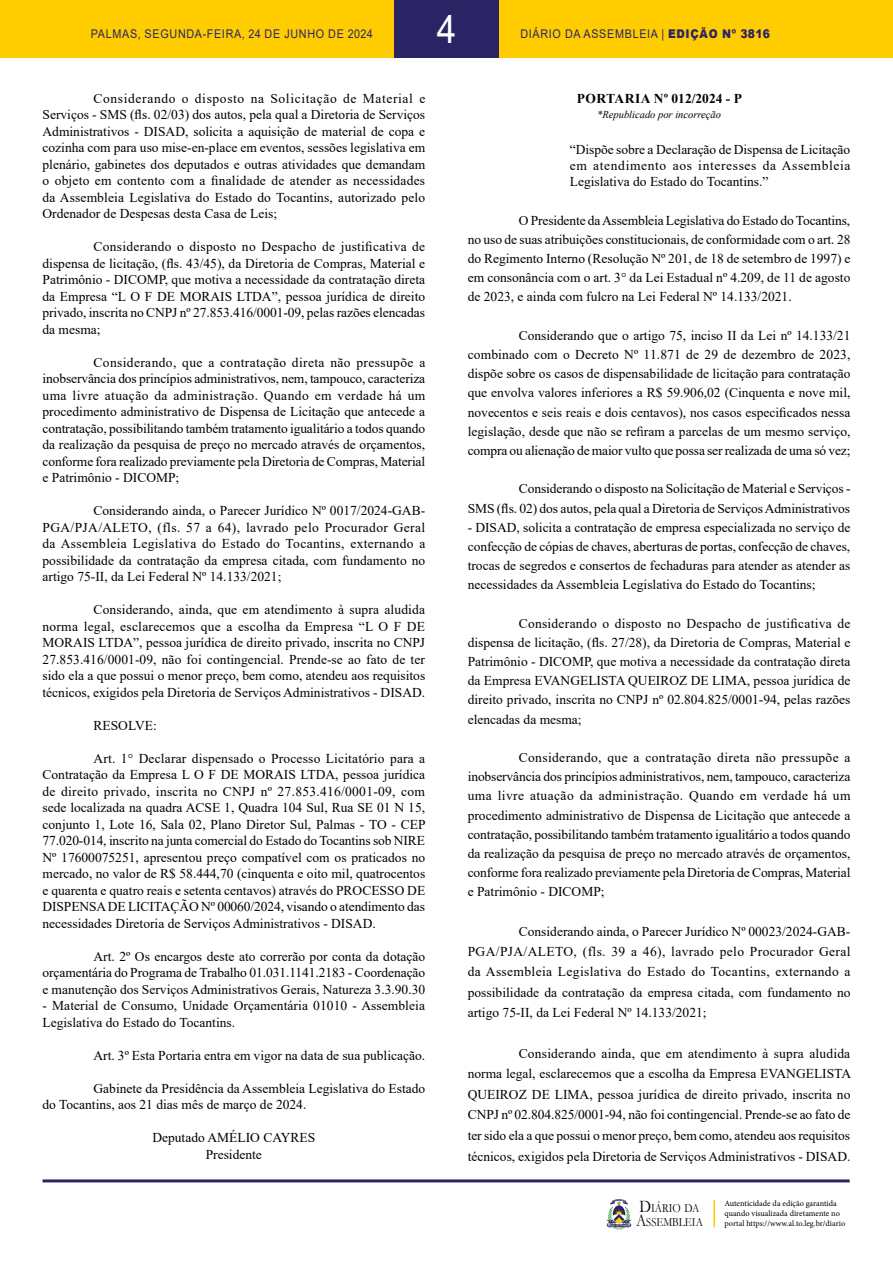
<style>
.page{position:relative;width:893px;height:1263px;background:#fff}
.page>*{position:absolute;margin:0;border:0;box-sizing:border-box;transform-origin:0 0}
.t1{font:39px "Arial";color:#fff;scale:.9 1}
.t2{font:13.5px/16.5px "Times New Roman";color:#000;text-align:justify}
.t3{font:700 13.5px "Times New Roman";color:#000}
.t4{font:12.45px/14px "Garamond";color:#000;scale:.85 1}
.t5{font:12px "Arial";letter-spacing:.065em;color:#2b2464;scale:.9 1}
.t6{font:italic 10.5px "Times New Roman";color:#000}
.t7{font:8.25px/9.9px "Minion Pro";color:#000}
.s1{font-weight:900}
.s2{font-size:17.85px}
</style>
<div class="page">
<div style="left:0;top:0;width:893px;height:58px;background:#fc0"></div>
<hr style="left:43px;top:1179px;width:807px;height:3px;background:#2b2464">
<svg style="left:606px;top:1199px;width:26px;height:31px"></svg>
<div style="left:394px;top:0;width:105px;height:58px;background:#2b2464"></div>
<hr style="left:713px;top:1200px;width:2px;height:27px;background:#fc0">
<h1 class="t1" style="left:437px;top:2px;width:23px">4</h1>
<p class="t5" style="left:91px;top:25px;width:315px">PALMAS, SEGUNDA-FEIRA, 24 DE JUNHO DE 2024</p>
<p class="t5" style="left:520px;top:25px;width:279px">DIÁRIO DA ASSEMBLEIA | <span class="s1">EDIÇÃO Nº 3816</span></p>
<p class="t2" style="left:43px;top:90px;width:384px;text-indent:51px">Considerando o disposto na Solicitação de Material e Serviços - SMS (fls. 02/03) dos autos, pela qual a Diretoria de Serviços Administrativos - DISAD, solicita a aquisição de material de copa e cozinha com para uso mise-en-place em eventos, sessões legislativa em plenário, gabinetes dos deputados e outras atividades que demandam o objeto em contento com a finalidade de atender as necessidades da Assembleia Legislativa do Estado do Tocantins, autorizado pelo Ordenador de Despesas desta Casa de Leis;</p>
<p class="t2" style="left:43px;top:238px;width:384px;text-indent:51px">Considerando o disposto no Despacho de justificativa de dispensa de licitação, (fls. 43/45), da Diretoria de Compras, Material e Patrimônio - DICOMP, que motiva a necessidade da contratação direta da Empresa “L O F DE MORAIS LTDA”, pessoa jurídica de direito privado, inscrita no CNPJ nº 27.853.416/0001-09, pelas razões elencadas da mesma;</p>
<p class="t2" style="left:43px;top:354px;width:384px;text-indent:51px">Considerando, que a contratação direta não pressupõe a inobservância dos princípios administrativos, nem, tampouco, caracteriza uma livre atuação da administração. Quando em verdade há um procedimento administrativo de Dispensa de Licitação que antecede a contratação, possibilitando também tratamento igualitário a todos quando da realização da pesquisa de preço no mercado através de orçamentos, conforme fora realizado previamente pela Diretoria de Compras, Material e Patrimônio - DICOMP;</p>
<p class="t2" style="left:43px;top:502px;width:384px;text-indent:51px">Considerando ainda, o Parecer Jurídico Nº 0017/2024-GAB-PGA/PJA/ALETO, (fls. 57 a 64), lavrado pelo Procurador Geral da Assembleia Legislativa do Estado do Tocantins, externando a possibilidade da contratação da empresa citada, com fundamento no artigo 75-II, da Lei Federal Nº 14.133/2021;</p>
<p class="t2" style="left:43px;top:601px;width:384px;text-indent:51px">Considerando, ainda, que em atendimento à supra aludida norma legal, esclarecemos que a escolha da Empresa “L O F DE MORAIS LTDA”, pessoa jurídica de direito privado, inscrita no CNPJ 27.853.416/0001-09, não foi contingencial. Prende-se ao fato de ter sido ela a que possui o menor preço, bem como, atendeu aos requisitos técnicos, exigidos pela Diretoria de Serviços Administrativos - DISAD.</p>
<p class="t2" style="left:94px;top:717px;width:65px">RESOLVE:</p>
<p class="t2" style="left:43px;top:750px;width:385px;text-indent:51px">Art. 1° Declarar dispensado o Processo Licitatório para a Contratação da Empresa L O F DE MORAIS LTDA, pessoa jurídica de direito privado, inscrita no CNPJ nº 27.853.416/0001-09, com sede localizada na quadra ACSE 1, Quadra 104 Sul, Rua SE 01 N 15, conjunto 1, Lote 16, Sala 02, Plano Diretor Sul, Palmas - TO - CEP 77.020-014, inscrito na junta comercial do Estado do Tocantins sob NIRE Nº 17600075251, apresentou preço compatível com os praticados no mercado, no valor de R$ 58.444,70 (cinquenta e oito mil, quatrocentos e quarenta e quatro reais e setenta centavos) através do PROCESSO DE DISPENSA DE LICITAÇÃO Nº 00060/2024, visando o atendimento das necessidades Diretoria de Serviços Administrativos - DISAD.</p>
<p class="t2" style="left:43px;top:948px;width:384px;text-indent:51px">Art. 2º Os encargos deste ato correrão por conta da dotação orçamentária do Programa de Trabalho 01.031.1141.2183 - Coordenação e manutenção dos Serviços Administrativos Gerais, Natureza 3.3.90.30</p>
<p class="t2" style="left:43px;top:997px;width:384px">- Material de Consumo, Unidade Orçamentária 01010 - Assembleia<br>Legislativa do Estado do Tocantins.</p>
<p class="t2" style="left:94px;top:1047px;width:333px">Art. 3º Esta Portaria entra em vigor na data de sua publicação.</p>
<p class="t2" style="left:43px;top:1080px;width:384px;text-indent:51px">Gabinete da Presidência da Assembleia Legislativa do Estado do Tocantins, aos 21 dias mês de março de 2024.</p>
<p class="t2" style="left:152px;top:1129px;width:165px;text-align:center">Deputado AMÉLIO CAYRES<br>Presidente</p>
<p class="t3" style="left:577px;top:88px;width:167px">PORTARIA Nº 012/2024 - P</p>
<p class="t6" style="left:597px;top:108px;width:125px">*Republicado por incorreção</p>
<p class="t2" style="left:570px;top:141px;width:282px">“Dispõe sobre a Declaração de Dispensa de Licitação em atendimento aos interesses da Assembleia Legislativa do Estado do Tocantins.”</p>
<p class="t2" style="left:468px;top:210px;width:384px;line-height:19.2px;text-indent:51px">O Presidente da Assembleia Legislativa do Estado do Tocantins, no uso de suas atribuições constitucionais, de conformidade com o art. 28 do Regimento Interno (Resolução Nº 201, de 18 de setembro de 1997) e em consonância com o art. 3° da Lei Estadual nº 4.209, de 11 de agosto de 2023, e ainda com fulcro na Lei Federal Nº 14.133/2021.</p>
<p class="t2" style="left:468px;top:325px;width:384px;line-height:19.2px;text-indent:51px">Considerando que o artigo 75, inciso II da Lei nº 14.133/21 combinado com o Decreto Nº 11.871 de 29 de dezembro de 2023, dispõe sobre os casos de dispensabilidade de licitação para contratação que envolva valores inferiores a R$ 59.906,02 (Cinquenta e nove mil, novecentos e seis reais e dois centavos), nos casos especificados nessa legislação, desde que não se refiram a parcelas de um mesmo serviço, compra ou alienação de maior vulto que possa ser realizada de uma só vez;</p>
<p class="t2" style="left:468px;top:479px;width:384px;line-height:19.2px;text-align:right">Considerando o disposto na Solicitação de Material e Serviços -<br>SMS (fls. 02) dos autos, pela qual a Diretoria de Serviços Administrativos</p>
<p class="t2" style="left:468px;top:517px;width:384px;line-height:19.2px">- DISAD, solicita a contratação de empresa especializada no serviço de confecção de cópias de chaves, aberturas de portas, confecção de chaves, trocas de segredos e consertos de fechaduras para atender as atender as necessidades da Assembleia Legislativa do Estado do Tocantins;</p>
<p class="t2" style="left:468px;top:613px;width:384px;line-height:19.2px;text-indent:51px">Considerando o disposto no Despacho de justificativa de dispensa de licitação, (fls. 27/28), da Diretoria de Compras, Material e Patrimônio - DICOMP, que motiva a necessidade da contratação direta da Empresa EVANGELISTA QUEIROZ DE LIMA, pessoa jurídica de direito privado, inscrita no CNPJ nº 02.804.825/0001-94, pelas razões elencadas da mesma;</p>
<p class="t2" style="left:468px;top:747px;width:384px;line-height:19.2px;text-indent:51px">Considerando, que a contratação direta não pressupõe a inobservância dos princípios administrativos, nem, tampouco, caracteriza uma livre atuação da administração. Quando em verdade há um procedimento administrativo de Dispensa de Licitação que antecede a contratação, possibilitando também tratamento igualitário a todos quando da realização da pesquisa de preço no mercado através de orçamentos, conforme fora realizado previamente pela Diretoria de Compras, Material e Patrimônio - DICOMP;</p>
<p class="t2" style="left:468px;top:921px;width:384px;line-height:20.2px;text-indent:51px">Considerando ainda, o Parecer Jurídico Nº 00023/2024-GAB-PGA/PJA/ALETO, (fls. 39 a 46), lavrado pelo Procurador Geral da Assembleia Legislativa do Estado do Tocantins, externando a possibilidade da contratação da empresa citada, com fundamento no artigo 75-II, da Lei Federal Nº 14.133/2021;</p>
<p class="t2" style="left:468px;top:1042px;width:385px;line-height:20.5px;text-indent:51px">Considerando ainda, que em atendimento à supra aludida norma legal, esclarecemos que a escolha da Empresa EVANGELISTA QUEIROZ DE LIMA, pessoa jurídica de direito privado, inscrita no CNPJ nº 02.804.825/0001-94, não foi contingencial. Prende-se ao fato de ter sido ela a que possui o menor preço, bem como, atendeu aos requisitos técnicos, exigidos pela Diretoria de Serviços Administrativos - DISAD.</p>
<p class="t4" style="left:636px;top:1201px;width:80px"><span class="s2">D</span>IÁRIO DA<br><span class="s2">A</span>SSEMBLEIA</p>
<p class="t7" style="left:724px;top:1199px;width:122px">Autenticidade da edição garantida quando visualizada diretamente no portal https://www.al.to.leg.br/diario</p>
</div>
